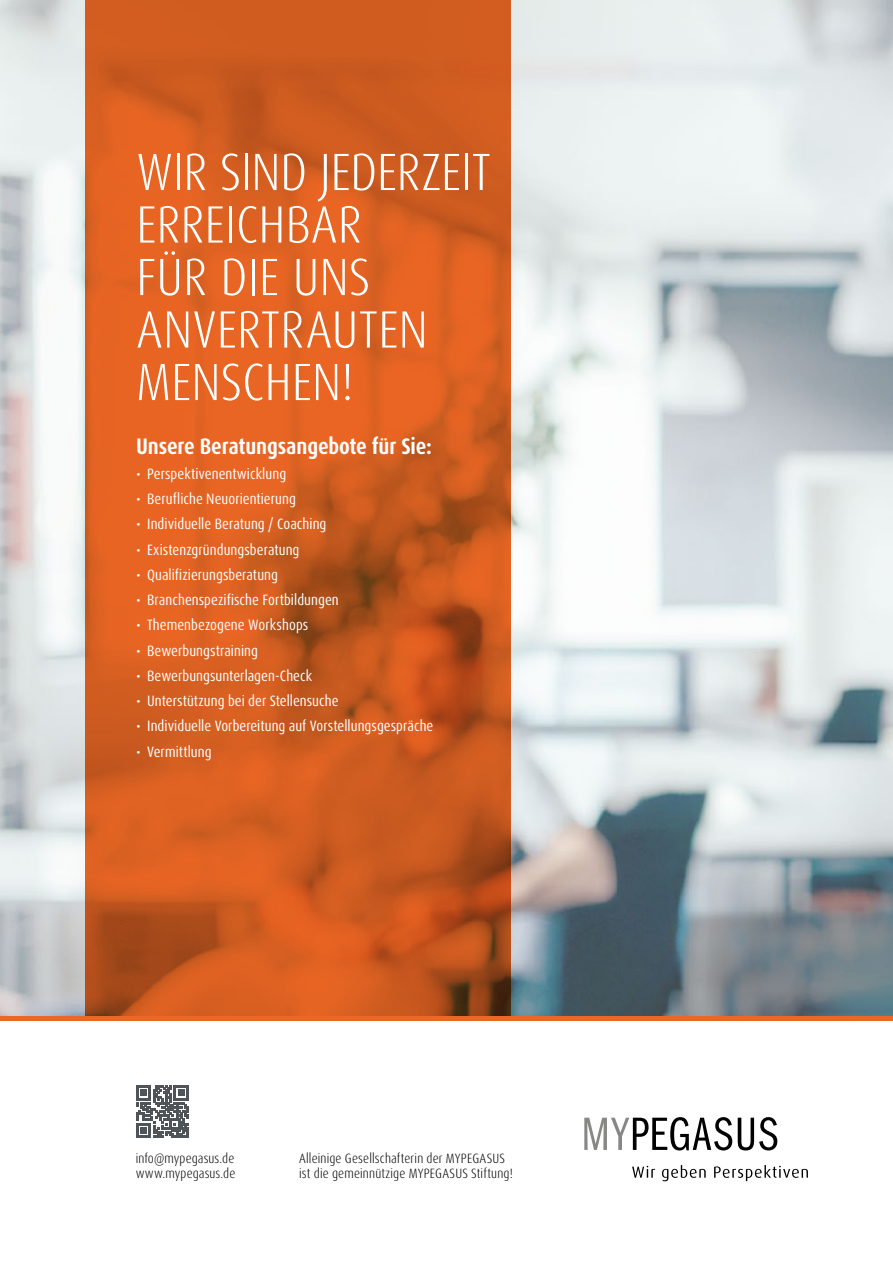
<style>
.page{position:relative;width:893px;height:1263px;background:#fff}
.page>*{position:absolute;margin:0;border:0;box-sizing:border-box;transform-origin:0 0}
.t1{font:300 condensed 52.5px/52.5px "Dax Pro";color:#fff}
.t2{font:700 condensed 22.5px "Dax Pro";letter-spacing:-.005em;color:#fff}
.t3{font:condensed 15px "Dax Pro";letter-spacing:.005em;color:#fff}
.t4{font:300 condensed 13.5px/15px "Dax Pro";letter-spacing:.01em;color:#000}
</style>
<div class="page">
<img style="left:0;top:0;width:893px;height:1016px">
<svg style="left:85px;top:0;width:425px;height:1016px;background:#d25c20"></svg>
<svg style="left:584px;top:1117px;width:193px;height:33px"></svg>
<svg style="left:632px;top:1165px;width:176px;height:16px"></svg>
<svg style="left:136px;top:1085px;width:52px;height:53px"></svg>
<hr style="left:0;top:1016px;width:893px;height:4px;background:#ec6624">
<h1 class="t1" style="left:136px;top:146px;width:356px">WIR SIND JEDERZEIT<br>ERREICHBAR<br>FÜR DIE UNS<br>ANVERTRAUTEN<br>MENSCHEN!</h1>
<h2 class="t2" style="left:136px;top:431px;width:297px">Unsere Beratungsangebote für Sie:</h2>
<p class="t3" style="left:136px;top:464px;width:152px">• Perspektivenentwicklung</p>
<p class="t3" style="left:136px;top:489px;width:161px">• Berufliche Neuorientierung</p>
<p class="t3" style="left:136px;top:514px;width:192px">• Individuelle Beratung / Coaching</p>
<p class="t3" style="left:136px;top:540px;width:165px">• Existenzgründungsberatung</p>
<p class="t3" style="left:136px;top:565px;width:143px">• Qualifizierungsberatung</p>
<p class="t3" style="left:136px;top:590px;width:204px">• Branchenspezifische Fortbildungen</p>
<p class="t3" style="left:136px;top:615px;width:174px">• Themenbezogene Workshops</p>
<p class="t3" style="left:136px;top:641px;width:123px">• Bewerbungstraining</p>
<p class="t3" style="left:136px;top:666px;width:178px">• Bewerbungsunterlagen-Check</p>
<p class="t3" style="left:136px;top:691px;width:204px">• Unterstützung bei der Stellensuche</p>
<p class="t3" style="left:136px;top:716px;width:299px">• Individuelle Vorbereitung auf Vorstellungsgespräche</p>
<p class="t3" style="left:136px;top:742px;width:77px">• Vermittlung</p>
<p class="t4" style="left:136px;top:1151px;width:101px">info@mypegasus.de www.mypegasus.de</p>
<p class="t4" style="left:299px;top:1151px;width:215px">Alleinige Gesellschafterin der MYPEGASUS ist die gemeinnützige MYPEGASUS Stiftung!</p>
</div>
